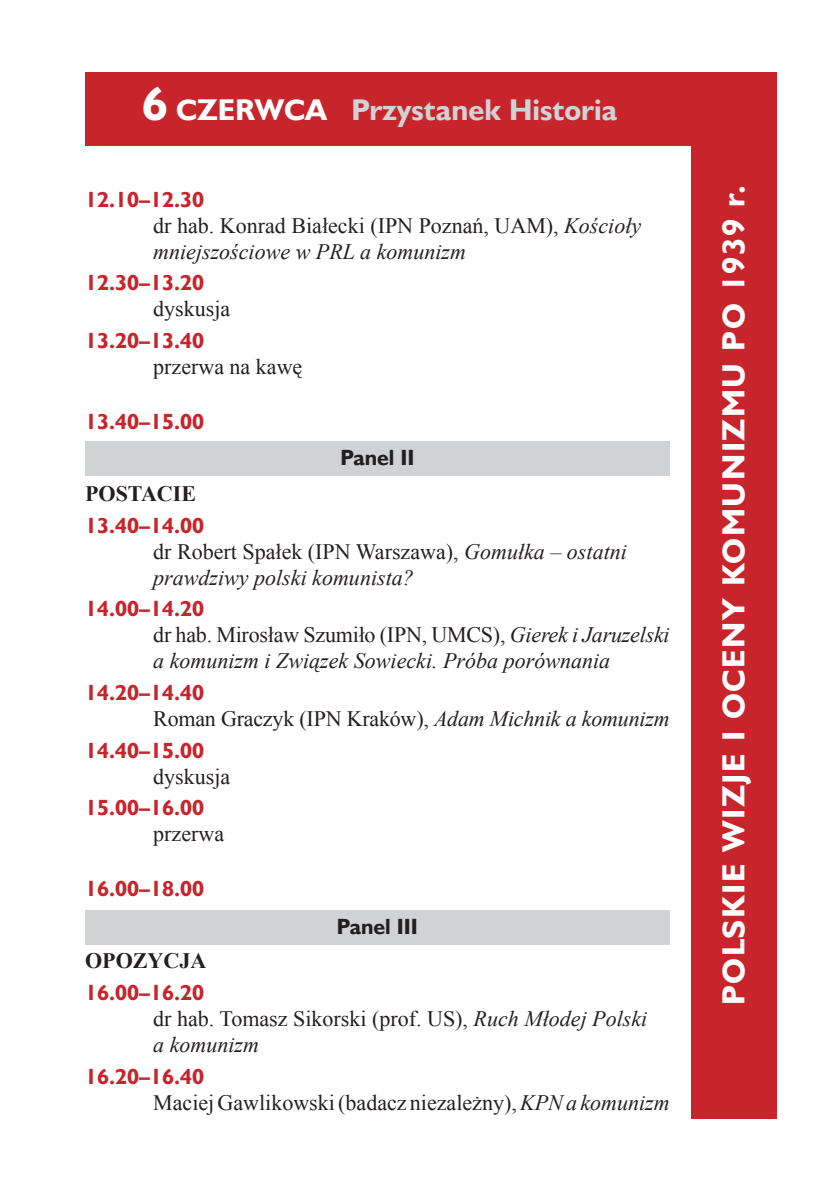
<style>
.page{position:relative;width:840px;height:1191px;background:#fff}
.page>*{position:absolute;margin:0;border:0;box-sizing:border-box;transform-origin:0 0}
.t1{font:700 32px "Humanst 521 EU";letter-spacing:.05em;color:#fff}
.t2{font:700 30px "Humanst 521 EU";color:#d1d2d4}
.t3{font:700 30px "Humanst 521 EU";color:#fff}
.t4{font:22px/26px "Times New Roman";color:#231f20}
.t5{font:italic 22px/26px "Times New Roman";color:#231f20}
.t6{font:700 22px "Humanst 521 EU";color:#c8242b}
.t7{font:700 22px "Times New Roman";color:#231f20}
.t8{font:700 22px "Humanst 521 EU";color:#231f20}
.s1{font-size:48px}
.s2{font-style:italic}
.s3{font-style:normal}
</style>
<div class="page">
<div style="left:85px;top:910px;width:584px;height:34px;background:#d1d2d4"></div>
<div style="left:85px;top:442px;width:584px;height:34px;background:#d1d2d4"></div>
<div style="left:85px;top:72px;width:626px;height:74px;background:#c8242b"></div>
<div style="left:690px;top:72px;width:85px;height:1047px;background:#c8242b"></div>
<h2 class="t3" style="left:142px;top:91px;width:55px"><span class="s1">6</span> czer</h2>
<h2 class="t3" style="left:254px;top:91px;width:52px">wca</h2>
<h2 class="t2" style="left:351px;top:91px;width:267px">Przystanek Historia</h2>
<p class="t6" style="left:85px;top:185px;width:120px">12.10–12.30</p>
<p class="t4" style="left:153px;top:212px;width:489px">dr hab. Konrad Białecki (IPN Poznań, UAM), <span class="s2">Kościoły mniejszościowe w PRL a komunizm</span></p>
<p class="t6" style="left:85px;top:269px;width:120px">12.30–13.20</p>
<p class="t4" style="left:153px;top:296px;width:78px">dyskusja</p>
<p class="t6" style="left:85px;top:327px;width:120px">13.20–13.40</p>
<p class="t4" style="left:153px;top:353px;width:151px">przerwa na kawę</p>
<p class="t6" style="left:85px;top:408px;width:120px">13.40–15.00</p>
<p class="t8" style="left:340px;top:444px;width:75px">Panel II</p>
<p class="t7" style="left:85px;top:478px;width:112px">POSTACIE</p>
<p class="t6" style="left:85px;top:511px;width:120px">13.40–14.00</p>
<p class="t5" style="left:153px;top:537px;width:475px"><span class="s3">dr Robert Spałek (IPN Warszawa),</span> Gomułka – ostatni prawdziwy polski komunista?</p>
<p class="t6" style="left:85px;top:595px;width:120px">14.00–14.20</p>
<p class="t5" style="left:153px;top:621px;width:517px"><span class="s3">dr hab. Mirosław Szumiło (IPN, UMCS),</span> Gierek i Jaruzelski a komunizm i Związek Sowiecki. Próba porównania</p>
<p class="t6" style="left:85px;top:679px;width:120px">14.20–14.40</p>
<p class="t4" style="left:153px;top:705px;width:517px">Roman Graczyk (IPN Kraków), <span class="s2">Adam Michnik a komunizm</span></p>
<p class="t6" style="left:85px;top:736px;width:120px">14.40–15.00</p>
<p class="t4" style="left:153px;top:763px;width:78px">dyskusja</p>
<p class="t6" style="left:85px;top:794px;width:120px">15.00–16.00</p>
<p class="t4" style="left:153px;top:820px;width:72px">przerwa</p>
<p class="t6" style="left:85px;top:875px;width:120px">16.00–18.00</p>
<p class="t8" style="left:337px;top:913px;width:82px">Panel III</p>
<p class="t7" style="left:85px;top:945px;width:123px">OPOZYCJA</p>
<p class="t6" style="left:85px;top:978px;width:120px">16.00–16.20</p>
<p class="t4" style="left:153px;top:1005px;width:495px">dr hab. Tomasz Sikorski (prof. US), <span class="s2">Ruch Młodej Polski a komunizm</span></p>
<p class="t6" style="left:85px;top:1062px;width:120px">16.20–16.40</p>
<p class="t4" style="left:153px;top:1088px;width:517px">Maciej Gawlikowski (badacz niezależny), <span class="s2">KPNa komunizm</span></p>
<h1 class="t1" style="left:713px;top:1005px;width:821px;rotate:-90deg">POLSKIE WIZJE I OCENY KOMUNIZMU PO 1939 r.</h1>
</div>
